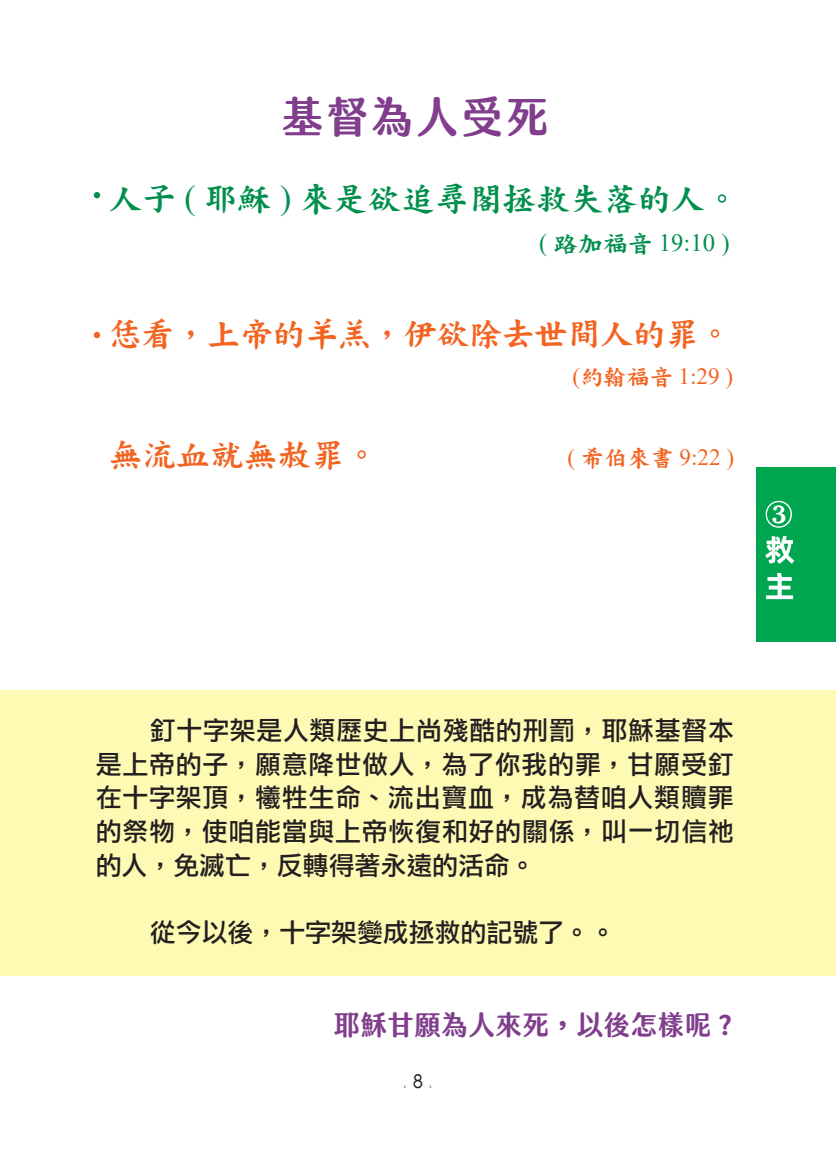
<style>
.page{position:relative;width:836px;height:1161px;background:#fff}
.page>*{position:absolute;margin:0;border:0;box-sizing:border-box;transform-origin:0 0}
.大標{font:42.75px "jf jinxuanlatte 1.1 Bold";letter-spacing:.05em;color:#803e8c}
.經文{font:33.75px "DF Kai XB HK BF";color:#008f4d}
.A6-經文{font:33.75px "DF Kai XB HK BF";letter-spacing:-.03em;color:#f36421}
.A6-經文-2{font:33.75px "DF Kai XB HK BF";color:#f36421}
.置中{font:27px "jf jinxuanlatte 1.1 Bold";color:#803e8c}
.內文{font:25.88px/33.8px "DF Li Hei Md WIN BF";letter-spacing:.03em;color:#231f20;text-align:justify}
.內文-2{font:25.88px "DF Li Hei Md WIN BF";color:#231f20}
.經文-2{font:24.75px "Times New Roman";color:#008f4d}
.A6-經文-3{font:23.18px "Times New Roman";color:#f36421}
.t1{font:18.68px "Avian";color:#939598}
.s1{font-family:"Times New Roman"}
.s2{font-family:"DF Kai XB HK BF"}
.s3{color:#231f20}
</style>
<div class="page">
<div style="left:0;top:690px;width:836px;height:286px;background:#fffab3"></div>
<svg style="left:94px;top:192px;width:6px;height:6px"></svg>
<svg style="left:94px;top:332px;width:6px;height:6px"></svg>
<div style="left:756px;top:468px;width:80px;height:174px;background:#00a54f"></div>
<svg style="left:765px;top:501px;width:27px;height:27px"></svg>
<svg style="left:765px;top:536px;width:29px;height:28px"></svg>
<svg style="left:766px;top:573px;width:27px;height:26px"></svg>
<p class="大標" style="left:281px;top:94px;width:269px">基督為人受死</p>
<p class="經文" style="left:108px;top:182px;width:631px">人子 <span class="s1">(</span> 耶穌 <span class="s1">)</span> 來是欲追尋閣拯救失落的人。</p>
<p class="經文-2" style="left:539px;top:225px;width:192px">( <span class="s2">路加福音</span> 19:10 )</p>
<p class="A6-經文" style="left:108px;top:317px;width:625px">恁看，上帝的羊羔，伊欲除去世間人的罪。</p>
<p class="A6-經文-3" style="left:572px;top:360px;width:162px">(<span class="s2">約翰福音</span> 1:29 )</p>
<p class="A6-經文-2" style="left:108px;top:438px;width:271px">無流血就無赦罪。</p>
<p class="A6-經文-3" style="left:567px;top:441px;width:168px">( <span class="s2">希伯來書</span> 9:22 )</p>
<p class="內文" style="left:96px;top:713px;width:639px;text-indent:54px">釘十字架是人類歷史上尚殘酷的刑罰，耶穌基督本是上帝的子，願意降世做人，為了你我的罪，甘願受釘在十字架頂，犧牲生命、流出寶血，成為替咱人類贖罪的祭物，使咱能當與上帝恢復和好的關係，叫一切信祂的人，免滅亡，反轉得著永遠的活命。</p>
<p class="內文-2" style="left:150px;top:920px;width:467px">從今以後，十字架變成拯救的記號了。。</p>
<p class="置中" style="left:333px;top:1010px;width:400px">耶穌甘願為人來死，以後怎樣呢 ?</p>
<p class="t1" style="left:403px;top:1070px;width:31px">. <span class="s3">8</span> .</p>
</div>
